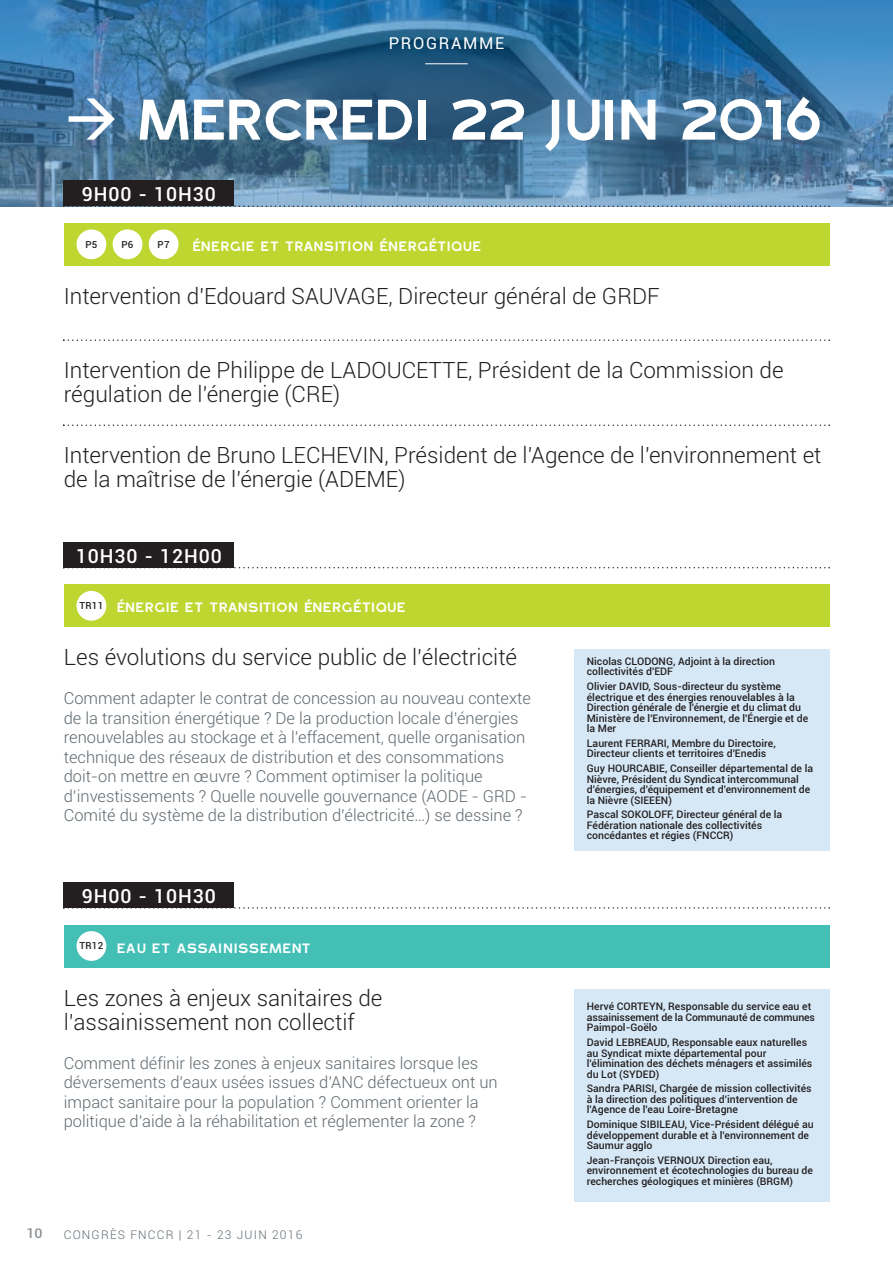
<style>
.page{position:relative;width:893px;height:1263px;background:#fff}
.page>*{position:absolute;margin:0;border:0;box-sizing:border-box;transform-origin:0 0}
.t1{font:57px "Gross";letter-spacing:-.01em;color:#fff}
.t2{font:300 22.5px/24px "Roboto";color:#231f20}
.t3{font:500 19.5px "Roboto";letter-spacing:.05em;color:#fff}
.t4{font:300 16.5px/19.5px "Roboto";color:#5f696f}
.t5{font:16.5px "Roboto";letter-spacing:.1em;color:#fff}
.t6{font:13.5px "Gross";letter-spacing:.05em;color:#fff}
.t7{font:500 13.5px "Roboto";color:#8a9297;scale:1.05 1}
.t8{font:300 12px "Roboto";letter-spacing:.1em;color:#5f696f}
.t9{font:500 10.5px/10.5px "Roboto";color:#231f20}
.t10{font:500 9.75px "Roboto";color:#231f20}
</style>
<div class="page">
<img style="left:0;top:0;width:893px;height:206px">
<div style="left:64px;top:585px;width:765px;height:42px;background:#bed630"></div>
<div style="left:77px;top:591px;width:29px;height:30px;background:#fff;border-radius:50%"></div>
<div style="left:574px;top:648px;width:255px;height:202px;background:#d6e8f6"></div>
<div style="left:64px;top:925px;width:765px;height:42px;background:#43bfb5"></div>
<div style="left:77px;top:931px;width:29px;height:30px;background:#fff;border-radius:50%"></div>
<svg style="left:63px;top:907px;width:767px;height:2px"></svg>
<svg style="left:63px;top:339px;width:767px;height:2px"></svg>
<svg style="left:63px;top:424px;width:767px;height:2px"></svg>
<div style="left:64px;top:882px;width:170px;height:26px;background:#231f20"></div>
<div style="left:64px;top:223px;width:765px;height:43px;background:#bed630"></div>
<div style="left:77px;top:229px;width:29px;height:30px;background:#fff;border-radius:50%"></div>
<div style="left:113px;top:229px;width:29px;height:30px;background:#fff;border-radius:50%"></div>
<div style="left:149px;top:229px;width:30px;height:30px;background:#fff;border-radius:50%"></div>
<svg style="left:63px;top:205px;width:767px;height:2px"></svg>
<div style="left:64px;top:181px;width:170px;height:25px;background:#231f20"></div>
<svg style="left:63px;top:567px;width:767px;height:1px"></svg>
<div style="left:64px;top:542px;width:170px;height:26px;background:#231f20"></div>
<hr style="left:425px;top:63px;width:43px;height:1px;background:#fff">
<div style="left:574px;top:989px;width:255px;height:212px;background:#d6e8f6"></div>
<svg style="left:69px;top:98px;width:46px;height:42px;background:#4d7aa3"></svg>
<h3 class="t5" style="left:389px;top:34px;width:117px">PROGRAMME</h3>
<h1 class="t1" style="left:140px;top:87px;width:687px">MERCREDI 22 JUIN 2016</h1>
<h3 class="t3" style="left:82px;top:183px;width:136px">9H00 - 10H30</h3>
<p class="t10" style="left:85px;top:239px;width:13px">P5</p>
<p class="t10" style="left:122px;top:239px;width:13px">P6</p>
<p class="t10" style="left:158px;top:239px;width:13px">P7</p>
<p class="t6" style="left:193px;top:238px;width:290px">ÉNERGIE ET TRANSITION ÉNERGÉTIQUE</p>
<h2 class="t2" style="left:64px;top:284px;width:597px">intervention d'edouard sauVage, Directeur général de grDf</h2>
<h2 class="t2" style="left:64px;top:359px;width:721px">intervention de philippe de LaDoucette, président de la commission de régulation de l'énergie (cre)</h2>
<h2 class="t2" style="left:64px;top:444px;width:759px">intervention de bruno LecheVin, président de l'agence de l'environnement et de la maîtrise de l'énergie (aDeme)</h2>
<h3 class="t3" style="left:76px;top:545px;width:148px">10H30 - 12H00</h3>
<p class="t6" style="left:80px;top:600px;width:328px"><sup>TR11</sup> ÉNERGIE ET TRANSITION ÉNERGÉTIQUE</p>
<h2 class="t2" style="left:64px;top:646px;width:455px">Les évolutions du service public de l’électricité</h2>
<p class="t4" style="left:64px;top:689px;width:469px">comment adapter le contrat de concession au nouveau contexte de la transition énergétique ? De la production locale d’énergies renouvelables au stockage et à l’effacement, quelle organisation technique des réseaux de distribution et des consommations doit-on mettre en œuvre ? comment optimiser la politique d’investissements ? quelle nouvelle gouvernance (aoDe - grD - comité du système de la distribution d’électricité…) se dessine ?</p>
<h3 class="t3" style="left:82px;top:885px;width:136px">9H00 - 10H30</h3>
<p class="t6" style="left:80px;top:940px;width:233px"><sup>TR12</sup> EAU ET ASSAINISSEMENT</p>
<h2 class="t2" style="left:64px;top:986px;width:320px">Les zones à enjeux sanitaires de l’assainissement non collectif</h2>
<h3 class="t4" style="left:64px;top:1053px;width:435px">comment définir les zones à enjeux sanitaires lorsque les déversements d’eaux usées issues d’anc défectueux ont un impact sanitaire pour la population ? comment orienter la politique d’aide à la réhabilitation et réglementer la zone ?</h3>
<p class="t7" style="left:26px;top:1226px;width:17px">10</p>
<p class="t8" style="left:64px;top:1227px;width:240px">congrès fnccr | 21 - 23 juin 2016</p>
<p class="t9" style="left:587px;top:656px;width:190px">Nicolas CLODONG, Adjoint à la direction collectivités d'EDF</p>
<p class="t9" style="left:587px;top:681px;width:223px">Olivier DAVID, Sous-directeur du système électrique et des énergies renouvelables à la Direction générale de l'énergie et du climat du Ministère de l'Environnement, de l'Énergie et de la Mer</p>
<p class="t9" style="left:587px;top:738px;width:190px">Laurent FERRARI, Membre du Directoire,<br>Directeur clients et territoires d'Enedis</p>
<p class="t9" style="left:587px;top:763px;width:228px">Guy HOURCABIE, Conseiller départemental de la Nièvre, Président du Syndicat intercommunal d'énergies, d'équipement et d'environnement de la Nièvre (SIEEEN)</p>
<p class="t9" style="left:587px;top:809px;width:197px">Pascal SOKOLOFF, Directeur général de la<br>Fédération nationale des collectivités concédantes et régies (FNCCR)</p>
<p class="t9" style="left:587px;top:1001px;width:230px">Hervé CORTEYN, Responsable du service eau et assainissement de la Communauté de communes<br>Paimpol-Goëlo</p>
<p class="t9" style="left:587px;top:1037px;width:227px">David LEBREAUD, Responsable eaux naturelles au Syndicat mixte départemental pour l'élimination des déchets ménagers et assimilés du Lot (SYDED)</p>
<p class="t9" style="left:587px;top:1083px;width:226px">Sandra PARISI, Chargée de mission collectivités à la direction des politiques d'intervention de l'Agence de l'eau Loire-Bretagne</p>
<p class="t9" style="left:587px;top:1119px;width:228px">Dominique SIBILEAU, Vice-Président délégué au développement durable et à l'environnement de<br>Saumur agglo</p>
<p class="t9" style="left:587px;top:1155px;width:228px">Jean-François VERNOUX Direction eau, environnement et écotechnologies du bureau de recherches géologiques et minières (BRGM)</p>
</div>
